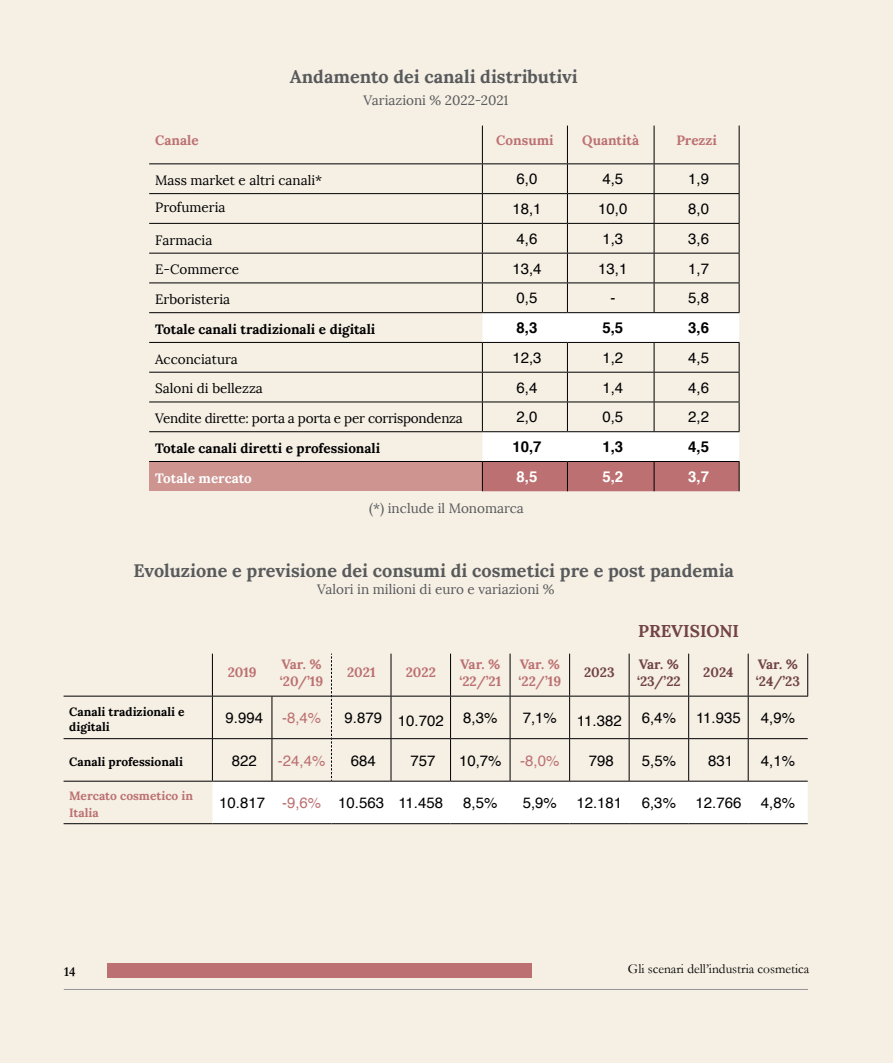
<style>
.page{position:relative;width:893px;height:1063px;background:#f5efe4}
.page>*{position:absolute;margin:0;border:0;box-sizing:border-box;transform-origin:0 0}
.t1{font:700 18px "Lora";color:#58595b}
.t2{font:700 17.1px "Lora";color:#724343}
.t3{font:15px "Helvetica";color:#000}
.t4{font:700 15px "Helvetica";color:#000}
.t5{font:15px "Helvetica";color:#bc7071}
.t6{font:700 15px "Helvetica";color:#fff}
.t7{font:13.5px "Lora";color:#000}
.t8{font:700 13.5px/16.2px "Lora";color:#bc7071}
.t9{font:13.5px "Lora";color:#58595b}
.t10{font:700 13.5px "Lora";color:#000}
.t11{font:13.5px "Lora";letter-spacing:-.02em;color:#000}
.t12{font:13.5px "Garamond";color:#000}
.t13{font:700 13.5px/16.2px "Lora";color:#724343}
.t14{font:700 13.5px "Lora";color:#fff}
.t15{font:700 13.5px "Garamond";color:#000}
.t16{font:700 12px/14.4px "Lora";color:#000}
.t17{font:700 12px/17.1px "Lora";color:#bc7071}
.s1{color:#bc7071}
</style>
<div class="page">
<hr style="left:64px;top:989px;width:744px;height:1px;background:#939598">
<div style="left:107px;top:963px;width:425px;height:14px;background:#bc7071"></div>
<svg style="left:482px;top:313px;width:257px;height:148px"></svg>
<div style="left:149px;top:461px;width:333px;height:30px;background:#cd9490"></div>
<hr style="left:567px;top:126px;width:1px;height:37px;background:#000">
<hr style="left:654px;top:126px;width:1px;height:37px;background:#000">
<hr style="left:739px;top:126px;width:1px;height:37px;background:#000">
<hr style="left:149px;top:163px;width:333px;height:1px;background:#000">
<hr style="left:482px;top:163px;width:85px;height:1px;background:#000">
<hr style="left:567px;top:163px;width:87px;height:1px;background:#000">
<hr style="left:654px;top:163px;width:85px;height:1px;background:#000">
<hr style="left:149px;top:193px;width:333px;height:1px;background:#000">
<hr style="left:482px;top:193px;width:85px;height:1px;background:#000">
<hr style="left:567px;top:193px;width:87px;height:1px;background:#000">
<hr style="left:654px;top:193px;width:85px;height:1px;background:#000">
<hr style="left:149px;top:223px;width:333px;height:1px;background:#000">
<hr style="left:482px;top:223px;width:85px;height:1px;background:#000">
<hr style="left:567px;top:223px;width:87px;height:1px;background:#000">
<hr style="left:654px;top:223px;width:85px;height:1px;background:#000">
<hr style="left:149px;top:253px;width:333px;height:1px;background:#000">
<hr style="left:482px;top:253px;width:85px;height:1px;background:#000">
<hr style="left:567px;top:253px;width:87px;height:1px;background:#000">
<hr style="left:654px;top:253px;width:85px;height:1px;background:#000">
<hr style="left:149px;top:283px;width:333px;height:1px;background:#000">
<hr style="left:482px;top:283px;width:85px;height:1px;background:#000">
<hr style="left:567px;top:283px;width:87px;height:1px;background:#000">
<hr style="left:654px;top:283px;width:85px;height:1px;background:#000">
<hr style="left:149px;top:312px;width:333px;height:1px;background:#000">
<hr style="left:482px;top:312px;width:85px;height:1px;background:#000">
<hr style="left:567px;top:312px;width:87px;height:1px;background:#000">
<hr style="left:654px;top:312px;width:85px;height:1px;background:#000">
<hr style="left:149px;top:342px;width:333px;height:1px;background:#000">
<hr style="left:482px;top:342px;width:85px;height:1px;background:#000">
<hr style="left:567px;top:342px;width:87px;height:1px;background:#000">
<hr style="left:654px;top:342px;width:85px;height:1px;background:#000">
<hr style="left:149px;top:372px;width:333px;height:1px;background:#000">
<hr style="left:149px;top:402px;width:333px;height:1px;background:#000">
<hr style="left:149px;top:431px;width:333px;height:1px;background:#000">
<hr style="left:149px;top:461px;width:333px;height:1px;background:#000">
<hr style="left:482px;top:372px;width:85px;height:1px;background:#000">
<hr style="left:567px;top:372px;width:87px;height:1px;background:#000">
<hr style="left:654px;top:372px;width:85px;height:1px;background:#000">
<hr style="left:482px;top:126px;width:1px;height:37px;background:#000">
<hr style="left:482px;top:402px;width:85px;height:1px;background:#000">
<hr style="left:567px;top:402px;width:87px;height:1px;background:#000">
<hr style="left:654px;top:402px;width:85px;height:1px;background:#000">
<hr style="left:482px;top:431px;width:85px;height:1px;background:#000">
<hr style="left:567px;top:431px;width:87px;height:1px;background:#000">
<hr style="left:654px;top:431px;width:85px;height:1px;background:#000">
<div style="left:482px;top:461px;width:258px;height:30px;background:#bc7071"></div>
<svg style="left:739px;top:343px;width:1px;height:88px"></svg>
<svg style="left:482px;top:343px;width:1px;height:88px"></svg>
<svg style="left:567px;top:343px;width:1px;height:88px"></svg>
<svg style="left:654px;top:343px;width:1px;height:88px"></svg>
<svg style="left:482px;top:164px;width:1px;height:148px"></svg>
<svg style="left:567px;top:164px;width:1px;height:148px"></svg>
<svg style="left:654px;top:164px;width:1px;height:148px"></svg>
<svg style="left:739px;top:164px;width:1px;height:148px"></svg>
<hr style="left:64px;top:696px;width:148px;height:1px;background:#000">
<hr style="left:64px;top:738px;width:148px;height:1px;background:#000">
<hr style="left:64px;top:781px;width:148px;height:1px;background:#000">
<hr style="left:64px;top:823px;width:148px;height:1px;background:#000">
<svg style="left:212px;top:654px;width:596px;height:170px"></svg>
<p class="t1" style="left:290px;top:65px;width:289px">Andamento dei canali distributivi</p>
<p class="t9" style="left:363px;top:92px;width:147px">Variazioni % 2022-2021</p>
<p class="t8" style="left:155px;top:132px;width:45px">Canale</p>
<p class="t8" style="left:496px;top:132px;width:59px">Consumi</p>
<p class="t8" style="left:582px;top:132px;width:58px">Quantità</p>
<p class="t8" style="left:676px;top:132px;width:42px">Prezzi</p>
<p class="t7" style="left:155px;top:172px;width:169px">Mass market e altri canali*</p>
<p class="t3" style="left:517px;top:168px;width:22px">6,0</p>
<p class="t3" style="left:602px;top:168px;width:22px">4,5</p>
<p class="t3" style="left:688px;top:168px;width:22px">1,9</p>
<p class="t7" style="left:155px;top:199px;width:72px">Profumeria</p>
<p class="t3" style="left:512px;top:197px;width:31px">18,1</p>
<p class="t3" style="left:598px;top:197px;width:31px">10,0</p>
<p class="t3" style="left:688px;top:197px;width:22px">8,0</p>
<p class="t7" style="left:155px;top:232px;width:59px">Farmacia</p>
<p class="t3" style="left:517px;top:227px;width:22px">4,6</p>
<p class="t3" style="left:602px;top:227px;width:22px">1,3</p>
<p class="t3" style="left:688px;top:227px;width:22px">3,6</p>
<p class="t7" style="left:155px;top:261px;width:85px">E-Commerce</p>
<p class="t3" style="left:512px;top:257px;width:31px">13,4</p>
<p class="t3" style="left:598px;top:257px;width:31px">13,1</p>
<p class="t3" style="left:688px;top:257px;width:22px">1,7</p>
<p class="t7" style="left:155px;top:291px;width:77px">Erboristeria</p>
<p class="t3" style="left:517px;top:287px;width:22px">0,5</p>
<p class="t3" style="left:610px;top:287px;width:6px">-</p>
<p class="t3" style="left:688px;top:287px;width:22px">5,8</p>
<p class="t10" style="left:155px;top:321px;width:222px">Totale canali tradizionali e digitali</p>
<p class="t4" style="left:517px;top:316px;width:22px">8,3</p>
<p class="t4" style="left:602px;top:316px;width:22px">5,5</p>
<p class="t4" style="left:688px;top:316px;width:22px">3,6</p>
<p class="t7" style="left:155px;top:351px;width:84px">Acconciatura</p>
<p class="t3" style="left:512px;top:346px;width:31px">12,3</p>
<p class="t3" style="left:602px;top:346px;width:22px">1,2</p>
<p class="t3" style="left:688px;top:346px;width:22px">4,5</p>
<p class="t7" style="left:155px;top:380px;width:109px">Saloni di bellezza</p>
<p class="t3" style="left:517px;top:376px;width:22px">6,4</p>
<p class="t3" style="left:602px;top:376px;width:22px">1,4</p>
<p class="t3" style="left:688px;top:376px;width:22px">4,6</p>
<p class="t11" style="left:155px;top:410px;width:309px">Vendite dirette: porta a porta e per corrispondenza</p>
<p class="t3" style="left:517px;top:406px;width:22px">2,0</p>
<p class="t3" style="left:602px;top:406px;width:22px">0,5</p>
<p class="t3" style="left:688px;top:406px;width:22px">2,2</p>
<p class="t10" style="left:155px;top:440px;width:227px">Totale canali diretti e professionali</p>
<p class="t4" style="left:512px;top:435px;width:31px">10,7</p>
<p class="t4" style="left:602px;top:435px;width:22px">1,3</p>
<p class="t4" style="left:688px;top:435px;width:22px">4,5</p>
<p class="t14" style="left:155px;top:470px;width:98px">Totale mercato</p>
<p class="t6" style="left:517px;top:465px;width:22px">8,5</p>
<p class="t6" style="left:602px;top:465px;width:22px">5,2</p>
<p class="t6" style="left:688px;top:465px;width:22px">3,7</p>
<p class="t9" style="left:369px;top:500px;width:156px">(*) include il Monomarca</p>
<p class="t1" style="left:134px;top:559px;width:602px">Evoluzione e previsione dei consumi di cosmetici pre e post pandemia</p>
<p class="t9" style="left:317px;top:581px;width:239px">Valori in milioni di euro e variazioni %</p>
<p class="t2" style="left:638px;top:619px;width:102px">PREVISIONI</p>
<p class="t8" style="left:228px;top:664px;width:31px">2019</p>
<p class="t8" style="left:280px;top:656px;width:45px">Var. % ‘20/’19</p>
<p class="t8" style="left:347px;top:664px;width:30px">2021</p>
<p class="t8" style="left:406px;top:664px;width:32px">2022</p>
<p class="t8" style="left:459px;top:656px;width:43px">Var. % ‘22/’21</p>
<p class="t8" style="left:519px;top:656px;width:44px">Var. % ‘22/’19</p>
<p class="t13" style="left:584px;top:664px;width:32px">2023</p>
<p class="t13" style="left:637px;top:656px;width:45px">Var. % ‘23/’22</p>
<p class="t13" style="left:703px;top:664px;width:32px">2024</p>
<p class="t13" style="left:756px;top:656px;width:46px">Var. % ‘24/’23</p>
<p class="t16" style="left:69px;top:705px;width:117px">Canali tradizionali e digitali</p>
<p class="t3" style="left:225px;top:706px;width:39px">9.994</p>
<p class="t5" style="left:282px;top:706px;width:41px">-8,4%</p>
<p class="t3" style="left:345px;top:709px;width:101px">9.879 10.702</p>
<p class="t3" style="left:463px;top:706px;width:36px">8,3%</p>
<p class="t3" style="left:523px;top:706px;width:36px">7,1%</p>
<p class="t3" style="left:577px;top:709px;width:46px">11.382</p>
<p class="t3" style="left:642px;top:706px;width:36px">6,4%</p>
<p class="t3" style="left:696px;top:706px;width:46px">11.935</p>
<p class="t3" style="left:761px;top:706px;width:36px">4,9%</p>
<p class="t16" style="left:69px;top:754px;width:115px">Canali professionali</p>
<p class="t3" style="left:232px;top:749px;width:27px">822</p>
<p class="t5" style="left:278px;top:749px;width:49px">-24,4%</p>
<p class="t3" style="left:351px;top:749px;width:27px">684</p>
<p class="t3" style="left:410px;top:749px;width:27px">757</p>
<p class="t3" style="left:459px;top:749px;width:102px">10,7% <span class="s1">-8,0%</span></p>
<p class="t3" style="left:589px;top:749px;width:27px">798</p>
<p class="t3" style="left:642px;top:749px;width:36px">5,5%</p>
<p class="t3" style="left:708px;top:749px;width:27px">831</p>
<p class="t3" style="left:761px;top:749px;width:36px">4,1%</p>
<p class="t17" style="left:69px;top:787px;width:125px">Mercato cosmetico in<br>Italia</p>
<p class="t3" style="left:219px;top:791px;width:225px">10.817 <span class="s1">-9,6%</span> 10.563 11.458</p>
<p class="t3" style="left:463px;top:791px;width:36px">8,5%</p>
<p class="t3" style="left:523px;top:791px;width:36px">5,9%</p>
<p class="t3" style="left:576px;top:791px;width:47px">12.181</p>
<p class="t3" style="left:642px;top:791px;width:36px">6,3%</p>
<p class="t3" style="left:695px;top:791px;width:47px">12.766</p>
<p class="t3" style="left:761px;top:791px;width:36px">4,8%</p>
<p class="t15" style="left:64px;top:964px;width:13px">14</p>
<p class="t12" style="left:628px;top:961px;width:183px">Gli scenari dell’industria cosmetica</p>
</div>
